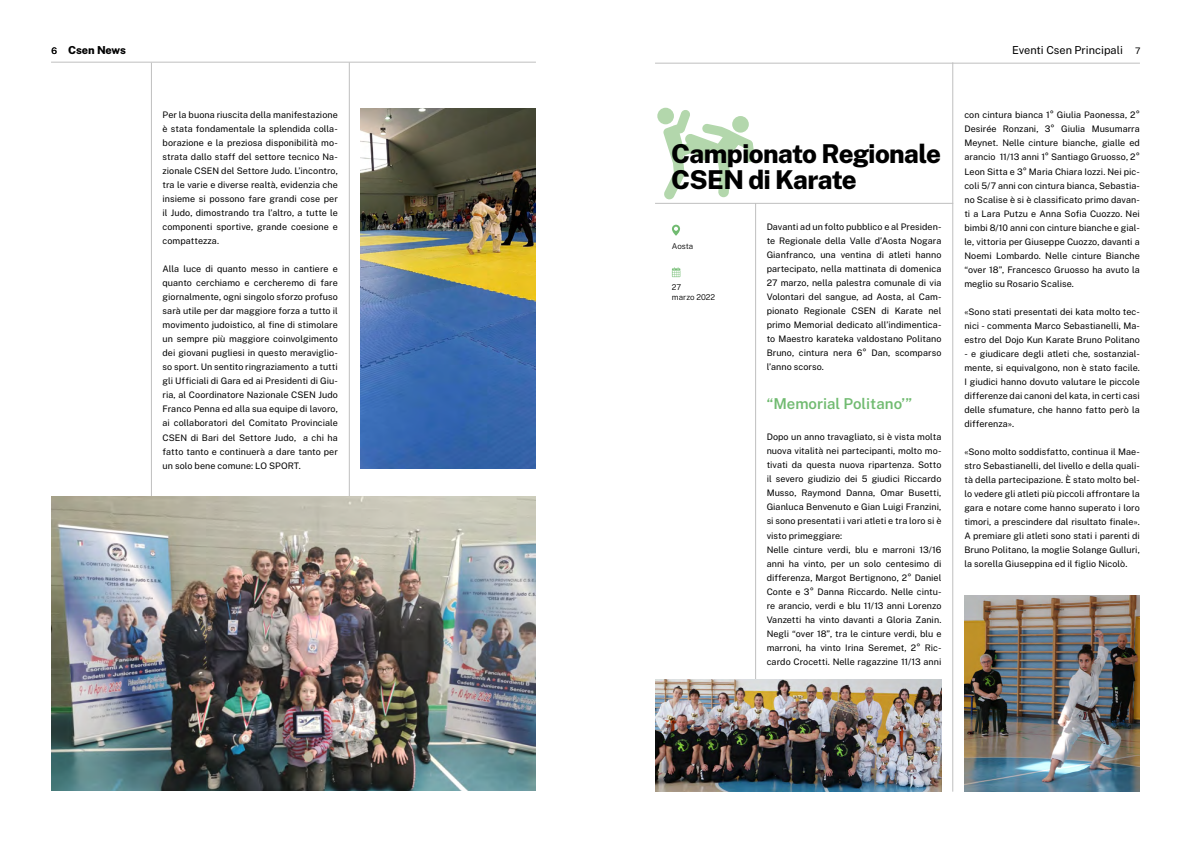
<style>
.page{position:relative;width:1191px;height:842px;background:#fff}
.page>*{position:absolute;margin:0;border:0;box-sizing:border-box;transform-origin:0 0}
.t1{font:800 26px/26px "Public Sans";letter-spacing:-.025em;color:#000}
.t2{font:600 15px "Public Sans";color:#71bb71}
.t3{font:11px "Public Sans";color:#000}
.t4{font:800 11px "Public Sans";letter-spacing:-.01em;color:#000}
.t5{font:9px/14px "Public Sans";letter-spacing:.005em;color:#000;text-align:justify}
.t6{font:300 8px/10px "Public Sans";color:#000}
.s1{font-weight:400;font-size:9px}
.s2{font-size:9px}
</style>
<div class="page">
<hr style="left:51px;top:62px;width:485px;height:1px;background:#bfbfbf">
<img style="left:360px;top:109px;width:176px;height:359px">
<hr style="left:349px;top:62px;width:1px;height:729px;background:#bfbfbf">
<hr style="left:151px;top:63px;width:1px;height:727px;background:#bfbfbf">
<img style="left:51px;top:496px;width:485px;height:295px">
<hr style="left:655px;top:63px;width:485px;height:1px;background:#bfbfbf">
<div style="left:657px;top:108px;width:17px;height:16px;background:#b3d7ac;border-radius:50%"></div>
<svg style="left:663px;top:109px;width:92px;height:90px"></svg>
<hr style="left:755px;top:203px;width:1px;height:589px;background:#bfbfbf">
<hr style="left:952px;top:62px;width:1px;height:730px;background:#bfbfbf">
<img style="left:655px;top:679px;width:286px;height:113px">
<svg style="left:672px;top:225px;width:8px;height:11px"></svg>
<svg style="left:672px;top:267px;width:8px;height:10px"></svg>
<hr style="left:655px;top:203px;width:298px;height:1px;background:#bfbfbf">
<img style="left:964px;top:595px;width:176px;height:197px">
<p class="t4" style="left:52px;top:42px;width:76px"><span class="s1">6</span> Csen News</p>
<p class="t3" style="left:1012px;top:42px;width:130px">Eventi Csen Principali <span class="s2">7</span></p>
<p class="t5" style="left:163px;top:108px;width:177px">Per la buona riuscita della manifestazione è stata fondamentale la splendida colla&shy;borazione e la preziosa disponibilità mo&shy;strata dallo staff del settore tecnico Na&shy;zionale CSEN del Settore Judo. L’incontro, tra le varie e diverse realtà, evidenzia che insieme si possono fare grandi cose per il Judo, dimostrando tra l’altro, a tutte le componenti sportive, grande coesione e compattezza.</p>
<p class="t5" style="left:163px;top:262px;width:177px">Alla luce di quanto messo in cantiere e quanto cerchiamo e cercheremo di fare giornalmente, ogni singolo sforzo profuso sarà utile per dar maggiore forza a tutto il movimento judoistico, al fine di stimolare un sempre più maggiore coinvolgimento dei giovani pugliesi in questo meraviglio&shy;so sport. Un sentito ringraziamento a tutti gli Ufficiali di Gara ed ai Presidenti di Giu&shy;ria, al Coordinatore Nazionale CSEN Judo Franco Penna ed alla sua equipe di lavoro, ai collaboratori del Comitato Provinciale CSEN di Bari del Settore Judo, a chi ha fatto tanto e continuerà a dare tanto per un solo bene comune: LO SPORT.</p>
<h1 class="t1" style="left:671px;top:139px;width:271px">Campionato Regionale<br>CSEN di Karate</h1>
<p class="t6" style="left:672px;top:240px;width:23px">Aosta</p>
<p class="t6" style="left:672px;top:281px;width:45px">27<br>marzo 2022</p>
<p class="t5" style="left:766px;top:220px;width:176px">Davanti ad un folto pubblico e al Presiden&shy;te Regionale della Valle d’Aosta Nogara Gianfranco, una ventina di atleti hanno partecipato, nella mattinata di domenica 27 marzo, nella palestra comunale di via Volontari del sangue, ad Aosta, al Cam&shy;pionato Regionale CSEN di Karate nel primo Memorial dedicato all’indimentica&shy;to Maestro karateka valdostano Politano Bruno, cintura nera 6° Dan, scomparso l’anno scorso.</p>
<h2 class="t2" style="left:766px;top:392px;width:147px">“Memorial Politano’”</h2>
<p class="t5" style="left:766px;top:430px;width:176px;text-align:left">Dopo un anno travagliato, si è vista molta nuova vitalità nei partecipanti, molto mo&shy;tivati da questa nuova ripartenza. Sotto il severo giudizio dei 5 giudici Riccardo Musso, Raymond Danna, Omar Busetti, Gianluca Benvenuto e Gian Luigi Franzini, si sono presentati i vari atleti e tra loro si è visto primeggiare:<br>Nelle cinture verdi, blu e marroni 13/16 anni ha vinto, per un solo centesimo di differenza, Margot Bertignono, 2° Daniel Conte e 3° Danna Riccardo. Nelle cintu&shy;re arancio, verdi e blu 11/13 anni Lorenzo Vanzetti ha vinto davanti a Gloria Zanin.<br>Negli “over 18”, tra le cinture verdi, blu e marroni, ha vinto Irina Seremet, 2° Ric&shy;cardo Crocetti. Nelle ragazzine 11/13 anni</p>
<p class="t5" style="left:964px;top:108px;width:177px">con cintura bianca 1° Giulia Paonessa, 2° Desirée Ronzani, 3° Giulia Musumarra Meynet. Nelle cinture bianche, gialle ed arancio 11/13 anni 1° Santiago Gruosso, 2° Leon Sitta e 3° Maria Chiara Iozzi. Nei pic&shy;coli 5/7 anni con cintura bianca, Sebastia&shy;no Scalise è si è classificato primo davan&shy;ti a Lara Putzu e Anna Sofia Cuozzo. Nei bimbi 8/10 anni con cinture bianche e gial&shy;le, vittoria per Giuseppe Cuozzo, davanti a Noemi Lombardo. Nelle cinture Bianche “over 18”, Francesco Gruosso ha avuto la meglio su Rosario Scalise.</p>
<p class="t5" style="left:964px;top:304px;width:177px">«Sono stati presentati dei kata molto tec&shy;nici - commenta Marco Sebastianelli, Ma&shy;estro del Dojo Kun Karate Bruno Politano</p>
<p class="t5" style="left:964px;top:346px;width:177px">- e giudicare degli atleti che, sostanzial&shy;mente, si equivalgono, non è stato facile.<br>I giudici hanno dovuto valutare le piccole differenze dai canoni del kata, in certi casi delle sfumature, che hanno fatto però la differenza».</p>
<p class="t5" style="left:964px;top:444px;width:177px">«Sono molto soddisfatto, continua il Mae&shy;stro Sebastianelli, del livello e della quali&shy;tà della partecipazione. È stato molto bel&shy;lo vedere gli atleti più piccoli affrontare la gara e notare come hanno superato i loro timori, a prescindere dal risultato finale».<br>A premiare gli atleti sono stati i parenti di Bruno Politano, la moglie Solange Gulluri, la sorella Giuseppina ed il figlio Nicolò.</p>
</div>
